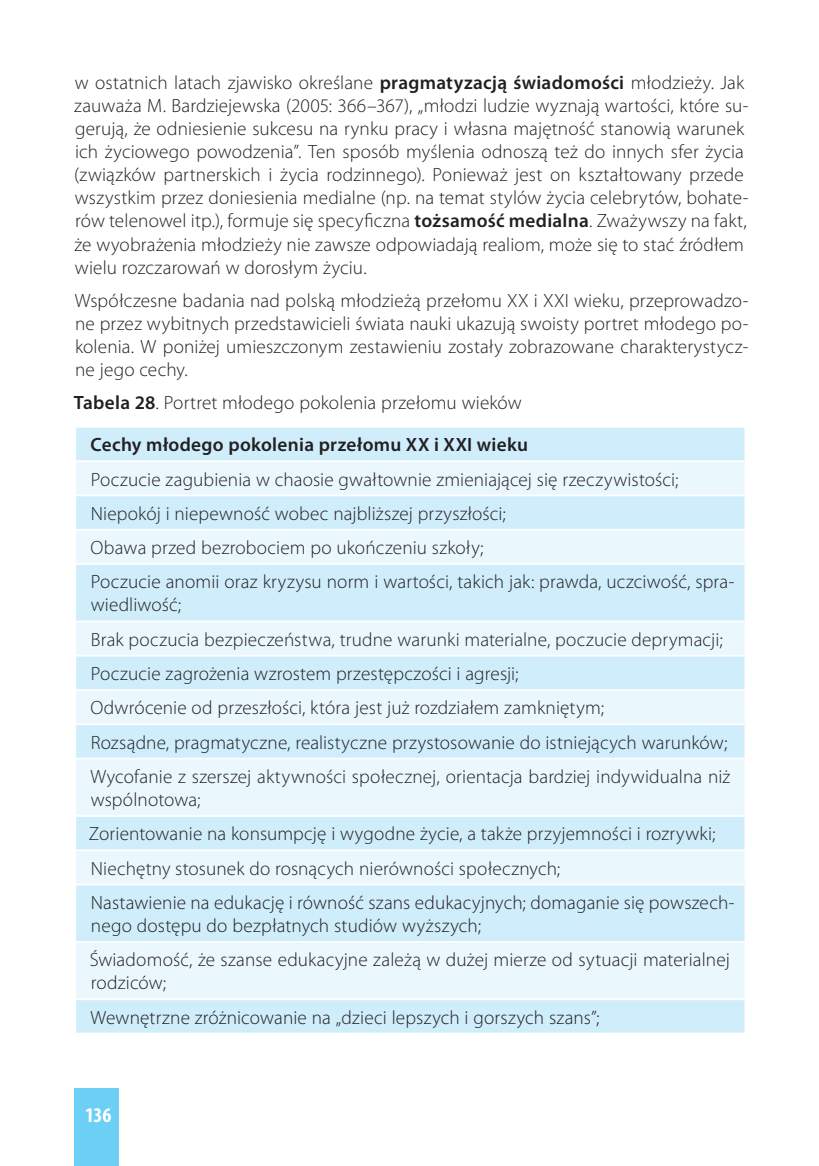
<style>
.page{position:relative;width:819px;height:1166px;background:#fff}
.page>*{position:absolute;margin:0;border:0;box-sizing:border-box;transform-origin:0 0}
.t1{font:700 condensed 21px "Myriad Pro";color:#fff}
.t2{font:300 19.25px/34.3px "Myriad Pro";letter-spacing:.01em;color:#231f20}
.t3{font:600 19.25px/42.2px "Myriad Pro";letter-spacing:.015em;color:#231f20}
.s1{font-weight:600}
.s2{font-weight:300}
</style>
<div class="page">
<div style="left:74px;top:1088px;width:45px;height:78px;background:#6bcff6"></div>
<div style="left:76px;top:428px;width:668px;height:605px;background:#cfedfb"></div>
<svg style="left:76px;top:462px;width:668px;height:536px;background:#ddf2fc"></svg>
<hr style="left:74px;top:529px;width:672px;height:2px;background:#fff">
<hr style="left:74px;top:563px;width:672px;height:2px;background:#fff">
<hr style="left:74px;top:620px;width:672px;height:2px;background:#fff">
<hr style="left:74px;top:655px;width:672px;height:1px;background:#fff">
<hr style="left:74px;top:689px;width:672px;height:2px;background:#fff">
<hr style="left:74px;top:723px;width:672px;height:2px;background:#fff">
<hr style="left:74px;top:758px;width:672px;height:1px;background:#fff">
<hr style="left:74px;top:815px;width:672px;height:2px;background:#fff">
<hr style="left:74px;top:849px;width:672px;height:2px;background:#fff">
<hr style="left:74px;top:883px;width:672px;height:2px;background:#fff">
<hr style="left:74px;top:941px;width:672px;height:2px;background:#fff">
<hr style="left:74px;top:998px;width:672px;height:2px;background:#fff">
<hr style="left:74px;top:460px;width:672px;height:2px;background:#fff">
<hr style="left:74px;top:494px;width:672px;height:2px;background:#fff">
<p class="t2" style="left:74px;top:71px;width:675px;line-height:23.1px">w ostatnich latach zjawisko określane <span class="s1">pragmatyzacją świadomości</span> młodzieży. Jak zauważa M. Bardziejewska (2005: 366–367), „młodzi ludzie wyznają wartości, które su&shy;gerują, że odniesienie sukcesu na rynku pracy i własna majętność stanowią warunek ich życiowego powodzenia”. Ten sposób myślenia odnoszą też do innych sfer życia (związków partnerskich i życia rodzinnego). Ponieważ jest on kształtowany przede wszystkim przez doniesienia medialne (np. na temat stylów życia celebrytów, bohate&shy;rów telenowel itp.), formuje się specyficzna <span class="s1">tożsamość medialna</span>. Zważywszy na fakt, że wyobrażenia młodzieży nie zawsze odpowiadają realiom, może się to stać źródłem wielu rozczarowań w dorosłym życiu.</p>
<p class="t2" style="left:75px;top:289px;width:675px;line-height:23.1px;text-align:justify">Współczesne badania nad polską młodzieżą przełomu XX i XXI wieku, przeprowadzo&shy;ne przez wybitnych przedstawicieli świata nauki ukazują swoisty portret młodego po&shy;kolenia. W poniżej umieszczonym zestawieniu zostały zobrazowane charakterystycz&shy;ne jego cechy.</p>
<p class="t3" style="left:90px;top:381px;width:439px;text-indent:-17px">Tabela 28<span class="s2">. Portret młodego pokolenia przełomu wieków<br></span>Cechy młodego pokolenia przełomu XX i XXI wieku</p>
<p class="t2" style="left:91px;top:462px;width:645px">Poczucie zagubienia w chaosie gwałtownie zmieniającej się rzeczywistości; Niepokój i niepewność wobec najbliższej przyszłości;<br>Obawa przed bezrobociem po ukończeniu szkoły;<br>Poczucie anomii oraz kryzysu norm i wartości, takich jak: prawda, uczciwość, spra-</p>
<p class="t2" style="left:91px;top:588px;width:641px">wiedliwość;<br>Brak poczucia bezpieczeństwa, trudne warunki materialne, poczucie deprymacji; Poczucie zagrożenia wzrostem przestępczości i agresji;<br>Odwrócenie od przeszłości, która jest już rozdziałem zamkniętym;<br>Rozsądne, pragmatyczne, realistyczne przystosowanie do istniejących warunków; Wycofanie z szerszej aktywności społecznej, orientacja bardziej indywidualna niż</p>
<p class="t2" style="left:89px;top:782px;width:647px">wspólnotowa;<br>Zorientowanie na konsumpcję i wygodne życie, a także przyjemności i rozrywki; Niechętny stosunek do rosnących nierówności społecznych;<br>Nastawienie na edukację i równość szans edukacyjnych; domaganie się powszech-</p>
<p class="t2" style="left:90px;top:908px;width:641px">nego dostępu do bezpłatnych studiów wyższych;<br>Świadomość, że szanse edukacyjne zależą w dużej mierze od sytuacji materialnej</p>
<p class="t2" style="left:91px;top:965px;width:510px">rodziców;<br>Wewnętrzne zróżnicowanie na „dzieci lepszych i gorszych szans”;</p>
<p class="t1" style="left:85px;top:1102px;width:27px">136</p>
</div>
